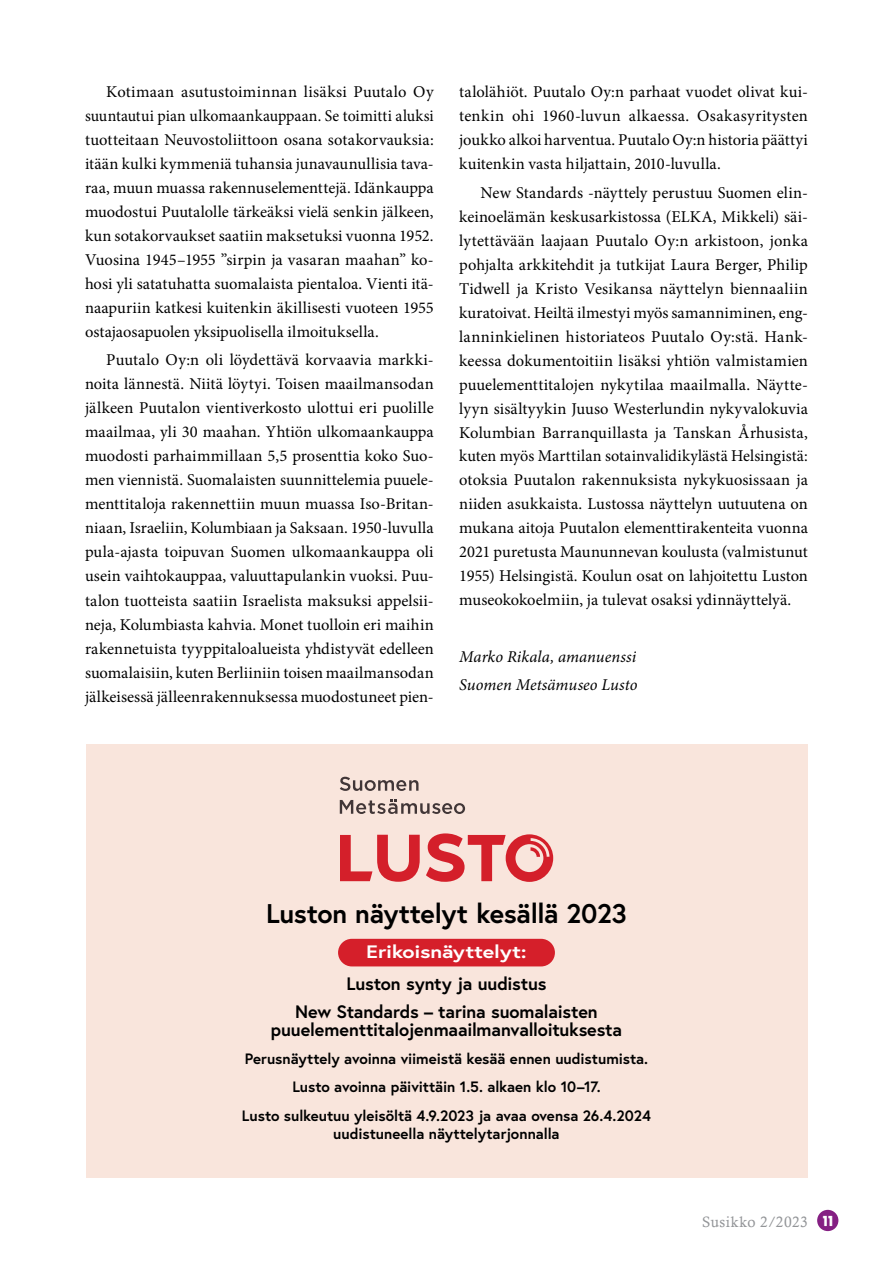
<style>
.page{position:relative;width:893px;height:1263px;background:#fff}
.page>*{position:absolute;margin:0;border:0;box-sizing:border-box;transform-origin:0 0}
.t1{font:700 27px "Europa";letter-spacing:-.01em;color:#000}
.t2{font:700 18px/28.2px "Europa";letter-spacing:-.01em;color:#000;text-align:center}
.t3{font:700 18px "Europa";letter-spacing:-.015em;color:#fff;scale:1.2 1}
.t4{font:16.5px/24px "Minion Pro";letter-spacing:.005em;color:#000;text-align:justify}
.t5{font:italic 16.5px/28.2px "Minion Pro";color:#000}
.t6{font:700 15px/28.2px "Europa";letter-spacing:-.005em;color:#000;text-align:center}
.t7{font:15px "Calisto";letter-spacing:.03em;color:#939598}
.s1{font-family:"Neufreit";font-weight:800;color:#fff}
</style>
<div class="page">
<div style="left:817px;top:1210px;width:21px;height:21px;background:#851f83;border-radius:50%"></div>
<div style="left:86px;top:744px;width:721px;height:433px;background:#f9e5dc"></div>
<svg style="left:340px;top:835px;width:80px;height:47px"></svg>
<svg style="left:426px;top:833px;width:127px;height:49px"></svg>
<svg style="left:340px;top:777px;width:78px;height:14px"></svg>
<svg style="left:340px;top:800px;width:125px;height:14px"></svg>
<div style="left:338px;top:939px;width:217px;height:27px;background:#d51f2a;border-radius:14px"></div>
<p class="t4" style="left:85px;top:80px;width:350px;text-indent:21px">Kotimaan asutustoiminnan lisäksi Puutalo Oy suuntautui pian ulkomaankauppaan. Se toimitti aluksi tuotteitaan Neuvostoliittoon osana sotakorvauksia: itään kulki kymmeniä tuhansia junavaunullisia tava&shy;raa, muun muassa rakennuselementtejä. Idänkauppa muodostui Puutalolle tärkeäksi vielä senkin jälkeen, kun sotakorvaukset saatiin maksetuksi vuonna 1952.<br>Vuosina 1945–1955 ”sirpin ja vasaran maahan” ko&shy;hosi yli satatuhatta suomalaista pientaloa. Vienti itä&shy;naapuriin katkesi kuitenkin äkillisesti vuoteen 1955 ostajaosapuolen yksipuolisella ilmoituksella.</p>
<p class="t4" style="left:85px;top:348px;width:350px;text-indent:21px">Puutalo Oy:n oli löydettävä korvaavia markki&shy;noita lännestä. Niitä löytyi. Toisen maailmansodan jälkeen Puutalon vientiverkosto ulottui eri puolille maailmaa, yli 30 maahan. Yhtiön ulkomaankauppa muodosti parhaimmillaan 5,5 prosenttia koko Suo&shy;men viennistä. Suomalaisten suunnittelemia puuele&shy;menttitaloja rakennettiin muun muassa Iso-Britan&shy;niaan, Israeliin, Kolumbiaan ja Saksaan. 1950-luvulla pula-ajasta toipuvan Suomen ulkomaankauppa oli usein vaihtokauppaa, valuuttapulankin vuoksi. Puu&shy;talon tuotteista saatiin Israelista maksuksi appelsii&shy;neja, Kolumbiasta kahvia. Monet tuolloin eri maihin rakennetuista tyyppitaloalueista yhdistyvät edelleen suomalaisiin, kuten Berliiniin toisen maailmansodan jälkeisessä jälleenrakennuksessa muodostuneet pien-</p>
<p class="t4" style="left:459px;top:80px;width:350px">talolähiöt. Puutalo Oy:n parhaat vuodet olivat kui&shy;tenkin ohi 1960-luvun alkaessa. Osakasyritysten joukko alkoi harventua. Puutalo Oy:n historia päättyi kuitenkin vasta hiljattain, 2010-luvulla.</p>
<p class="t4" style="left:459px;top:180px;width:350px;text-indent:21px">New Standards -näyttely perustuu Suomen elin&shy;keinoelämän keskusarkistossa (ELKA, Mikkeli) säi&shy;lytettävään laajaan Puutalo Oy:n arkistoon, jonka pohjalta arkkitehdit ja tutkijat Laura Berger, Philip Tidwell ja Kristo Vesikansa näyttelyn biennaaliin kuratoivat. Heiltä ilmestyi myös samanniminen, eng&shy;lanninkielinen historiateos Puutalo Oy:stä. Hank&shy;keessa dokumentoitiin lisäksi yhtiön valmistamien puuelementtitalojen nykytilaa maailmalla. Näytte&shy;lyyn sisältyykin Juuso Westerlundin nykyvalokuvia Kolumbian Barranquillasta ja Tanskan Århusista, kuten myös Marttilan sotainvalidikylästä Helsingistä: otoksia Puutalon rakennuksista nykykuosissaan ja niiden asukkaista. Lustossa näyttelyn uutuutena on mukana aitoja Puutalon elementtirakenteita vuonna 2021 puretusta Maununnevan koulusta (valmistunut 1955) Helsingistä. Koulun osat on lahjoitettu Luston museokokoelmiin, ja tulevat osaksi ydinnäyttelyä.</p>
<p class="t5" style="left:459px;top:642px;width:180px">Marko Rikala, amanuenssi<br>Suomen Metsämuseo Lusto</p>
<h1 class="t1" style="left:266px;top:895px;width:362px">Luston näyttelyt kesällä 2023</h1>
<p class="t3" style="left:366px;top:940px;width:135px">Erikoisnäyttelyt:</p>
<p class="t2" style="left:295px;top:969px;width:304px">Luston synty ja uudistus<br>New Standards – tarina suomalaisten</p>
<p class="t2" style="left:271px;top:1015px;width:353px">puuelementtitalojenmaailmanvalloituksesta</p>
<p class="t6" style="left:242px;top:1044px;width:410px">Perusnäyttely avoinna viimeistä kesää ennen uudistumista.<br>Lusto avoinna päivittäin 1.5. alkaen klo 10–17.<br>Lusto sulkeutuu yleisöltä 4.9.2023 ja avaa ovensa 26.4.2024</p>
<p class="t6" style="left:333px;top:1119px;width:228px">uudistuneella näyttelytarjonnalla</p>
<p class="t7" style="left:702px;top:1213px;width:133px">Susikko 2/2023 <span class="s1">11</span></p>
</div>
